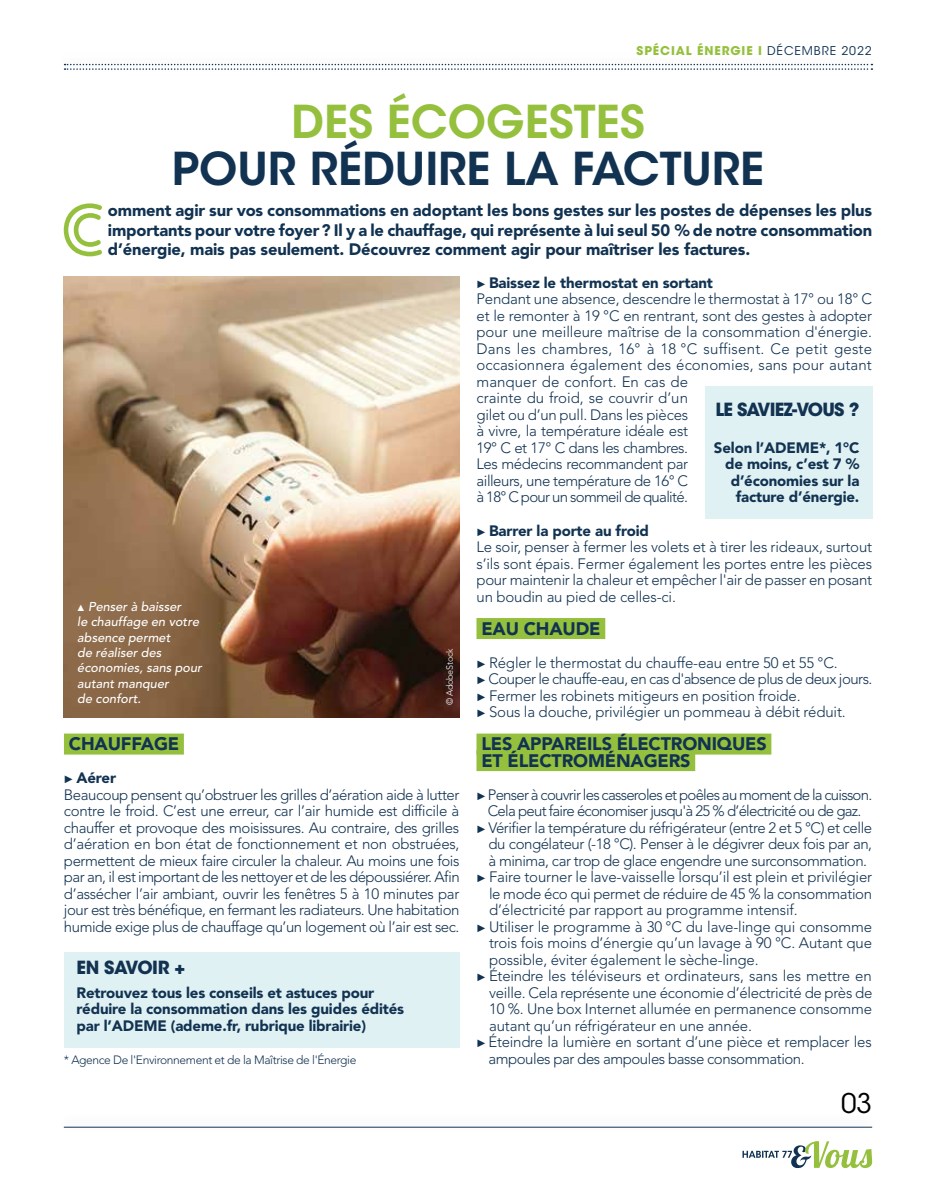
<style>
.page{position:relative;width:936px;height:1191px;background:#fff}
.page>*{position:absolute;margin:0;border:0;box-sizing:border-box;transform-origin:0 0}
.t1{font:700 70.2px "Lovelo Line";color:#95c03d}
.t2{font:600 45px "ITC Avant Garde Std";color:#113251}
.t3{font:600 45px "ITC Avant Garde Std";color:#95c03d}
.t4{font:27px "ITC Avant Garde Std";color:#000}
.t5{font:900 18px/16.5px "Avenir LT Pro";letter-spacing:-.01em;color:#113251}
.t6{font:700 18px "ITC Avant Garde Std";letter-spacing:-.04em;color:#113251}
.t7{font:700 18px "ITC Avant Garde Std";letter-spacing:-.02em;color:#113251}
.t8{font:900 16.5px/19.8px "Avenir LT Pro";letter-spacing:-.01em;color:#113251;text-align:justify}
.t9{font:300 15px/16.5px "Avenir LT Pro";letter-spacing:-.02em;color:#113251}
.t10{font:900 15px/16.5px "Avenir LT Pro";letter-spacing:-.01em;color:#113251}
.t11{font:300 15px "Avenir LT Pro";letter-spacing:-.05em;color:#113251}
.t12{font:300 15px "Avenir LT Pro";color:#113251}
.t13{font:italic 500 12.75px/15.3px "Avenir LT Pro";color:#fff}
.t14{font:300 12px "Avenir LT Pro";letter-spacing:-.03em;color:#113251}
.t15{font:700 12px "ITC Avant Garde Std";letter-spacing:.075em;color:#95c03d}
.t16{font:300 9px "Avenir LT Pro";letter-spacing:-.03em;color:#fff}
.s1{font-weight:400;color:#113251}
.s2{font-family:"Klavika Arrows";font-weight:700;font-style:normal}
.s3{font-family:"Klavika Arrows";font-weight:700}
.s4{font-weight:900}
</style>
<div class="page">
<svg style="left:65px;top:64px;width:807px;height:6px"></svg>
<div style="left:56px;top:1113px;width:823px;height:19px;background:#000;opacity:.26"></div>
<hr style="left:64px;top:1126px;width:808px;height:1px;background:#113251">
<svg style="left:742px;top:1141px;width:130px;height:27px"></svg>
<div style="left:64px;top:733px;width:120px;height:21px;background:#95c03d"></div>
<div style="left:476px;top:618px;width:129px;height:21px;background:#95c03d"></div>
<div style="left:476px;top:733px;width:295px;height:21px;background:#95c03d"></div>
<div style="left:476px;top:750px;width:219px;height:21px;background:#95c03d"></div>
<img style="left:64px;top:276px;width:395px;height:441px">
<div style="left:64px;top:952px;width:395px;height:95px;background:#e0f1f3"></div>
<div style="left:705px;top:387px;width:167px;height:132px;background:#e0f1f3"></div>
<p class="t15" style="left:636px;top:42px;width:237px">SPÉCIAL ÉNERGIE I <span class="s1">DÉCEMBRE 2022</span></p>
<h2 class="t3" style="left:291px;top:93px;width:355px">DES ÉCOGESTES</h2>
<h2 class="t2" style="left:172px;top:140px;width:593px">POUR RÉDUIRE LA FACTURE</h2>
<h1 class="t1" style="left:60px;top:187px;width:46px">C</h1>
<p class="t8" style="left:108px;top:200px;width:765px">omment agir sur vos consommations en adoptant les bons gestes sur les postes de dépenses les plus importants pour votre foyer? Il y a le chauffage, qui représente à lui seul 50 % de notre consommation d’énergie, mais pas seulement. Découvrez comment agir pour maîtriser les factures.</p>
<p class="t13" style="left:77px;top:599px;width:126px"><span class="s2">\</span> Penser à baisser<br>le chauffage en votre absence permet<br>de réaliser des économies, sans pour autant manquer<br>de confort.</p>
<p class="t16" style="left:444px;top:705px;width:57px;rotate:-90deg">© AdobeStock</p>
<p class="t5" style="left:69px;top:735px;width:112px">CHAUFFAGE</p>
<p class="t9" style="left:64px;top:769px;width:397px"><span class="s3">5</span> <span class="s4">Aérer<br></span>Beaucoup pensent qu’obstruer les grilles d’aération aide à lutter contre le froid. C’est une erreur, car l’air humide est difficile à chauffer et provoque des moisissures. Au contraire, des grilles d’aération en bon état de fonctionnement et non obstruées, permettent de mieux faire circuler la chaleur. Au moins une fois par an, il est important de les nettoyer et de les dépoussiérer. Afin d’assécher l’air ambiant, ouvrir les fenêtres 5 à 10 minutes par jour est très bénéfique, en fermant les radiateurs. Une habitation humide exige plus de chauffage qu’un logement où l’air est sec.</p>
<p class="t7" style="left:77px;top:955px;width:110px">EN SAVOIR +</p>
<p class="t10" style="left:77px;top:984px;width:329px">Retrouvez tous les conseils et astuces pour réduire la consommation dans les guides édités par l’ADEME (ademe.fr, rubrique librairie)</p>
<p class="t14" style="left:64px;top:1052px;width:294px">* Agence De l'Environnement et de la Maîtrise de l'Énergie</p>
<p class="t9" style="left:476px;top:274px;width:397px"><span class="s3">5</span> <span class="s4">Baissez le thermostat en sortant<br></span>Pendant une absence, descendre le thermostat à 17° ou 18° C et le remonter à 19 °C en rentrant, sont des gestes à adopter pour une meilleure maîtrise de la consommation d'énergie.<br>Dans les chambres, 16° à 18 °C suffisent. Ce petit geste occasionnera également des économies, sans pour autant manquer de confort. En cas de<br>crainte du froid, se couvrir d’un<br>gilet ou d’un pull. Dans les pièces<br>à vivre, la température idéale est<br>19° C et 17° C dans les chambres.<br>Les médecins recommandent par<br>ailleurs, une température de 16° C<br>à 18° C pour un sommeil de qualité.</p>
<p class="t9" style="left:476px;top:522px;width:397px"><span class="s3">5</span> <span class="s4">Barrer la porte au froid<br></span>Le soir, penser à fermer les volets et à tirer les rideaux, surtout s’ils sont épais. Fermer également les portes entre les pièces pour maintenir la chaleur et empêcher l'air de passer en posant un boudin au pied de celles-ci.</p>
<p class="t5" style="left:481px;top:620px;width:121px">EAU CHAUDE</p>
<p class="t9" style="left:476px;top:654px;width:397px"><span class="s3">5</span> Régler le thermostat du chauffe-eau entre 50 et 55 °C.<br><span class="s3">5</span> Couper le chauffe-eau, en cas d'absence de plus de deux jours.<br><span class="s3">5</span> Fermer les robinets mitigeurs en position froide.<br><span class="s3">5</span> Sous la douche, privilégier un pommeau à débit réduit.</p>
<p class="t5" style="left:481px;top:735px;width:287px">LES APPAREILS ÉLECTRONIQUES<br>ET ÉLECTROMÉNAGERS</p>
<p class="t11" style="left:476px;top:785px;width:397px"><span class="s3">5</span> Penser à couvrir les casseroles et poêles au moment de la cuisson.</p>
<p class="t11" style="left:488px;top:802px;width:375px">Cela peut faire économiser jusqu'à 25 % d’électricité ou de gaz.</p>
<p class="t9" style="left:476px;top:819px;width:397px"><span class="s3">5</span> Vérifier la température du réfrigérateur (entre 2 et 5 °C) et celle</p>
<p class="t9" style="left:488px;top:835px;width:385px">du congélateur (-18 °C). Penser à le dégivrer deux fois par an,</p>
<p class="t9" style="left:488px;top:852px;width:380px">à minima, car trop de glace engendre une surconsommation.</p>
<p class="t9" style="left:476px;top:868px;width:397px"><span class="s3">5</span> Faire tourner le lave-vaisselle lorsqu’il est plein et privilégier</p>
<p class="t9" style="left:489px;top:885px;width:384px">le mode éco qui permet de réduire de 45 % la consommation</p>
<p class="t9" style="left:489px;top:901px;width:310px">d’électricité par rapport au programme intensif.</p>
<p class="t9" style="left:476px;top:918px;width:397px"><span class="s3">5</span> Utiliser le programme à 30 °C du lave-linge qui consomme</p>
<p class="t9" style="left:489px;top:934px;width:384px">trois fois moins d’énergie qu’un lavage à 90 °C. Autant que</p>
<p class="t9" style="left:489px;top:951px;width:271px">possible, éviter également le sèche-linge.</p>
<p class="t12" style="left:476px;top:967px;width:397px"><span class="s3">5</span> Éteindre les téléviseurs et ordinateurs, sans les mettre en</p>
<p class="t9" style="left:489px;top:984px;width:385px">veille. Cela représente une économie d’électricité de près de</p>
<p class="t9" style="left:489px;top:1000px;width:384px">10 %. Une box Internet allumée en permanence consomme</p>
<p class="t9" style="left:489px;top:1017px;width:264px">autant qu’un réfrigérateur en une année.</p>
<p class="t9" style="left:476px;top:1033px;width:396px"><span class="s3">5</span> Éteindre la lumière en sortant d’une pièce et remplacer les</p>
<p class="t9" style="left:488px;top:1050px;width:318px">ampoules par des ampoules basse consommation.</p>
<p class="t6" style="left:715px;top:398px;width:145px">LE SAVIEZ-VOUS ?</p>
<p class="t10" style="left:714px;top:439px;width:147px;text-align:right">Selon l’ADEME*, 1°C de moins, c’est 7 % d’économies sur la facture d’énergie.</p>
<h3 class="t4" style="left:841px;top:1087px;width:33px">03</h3>
</div>
